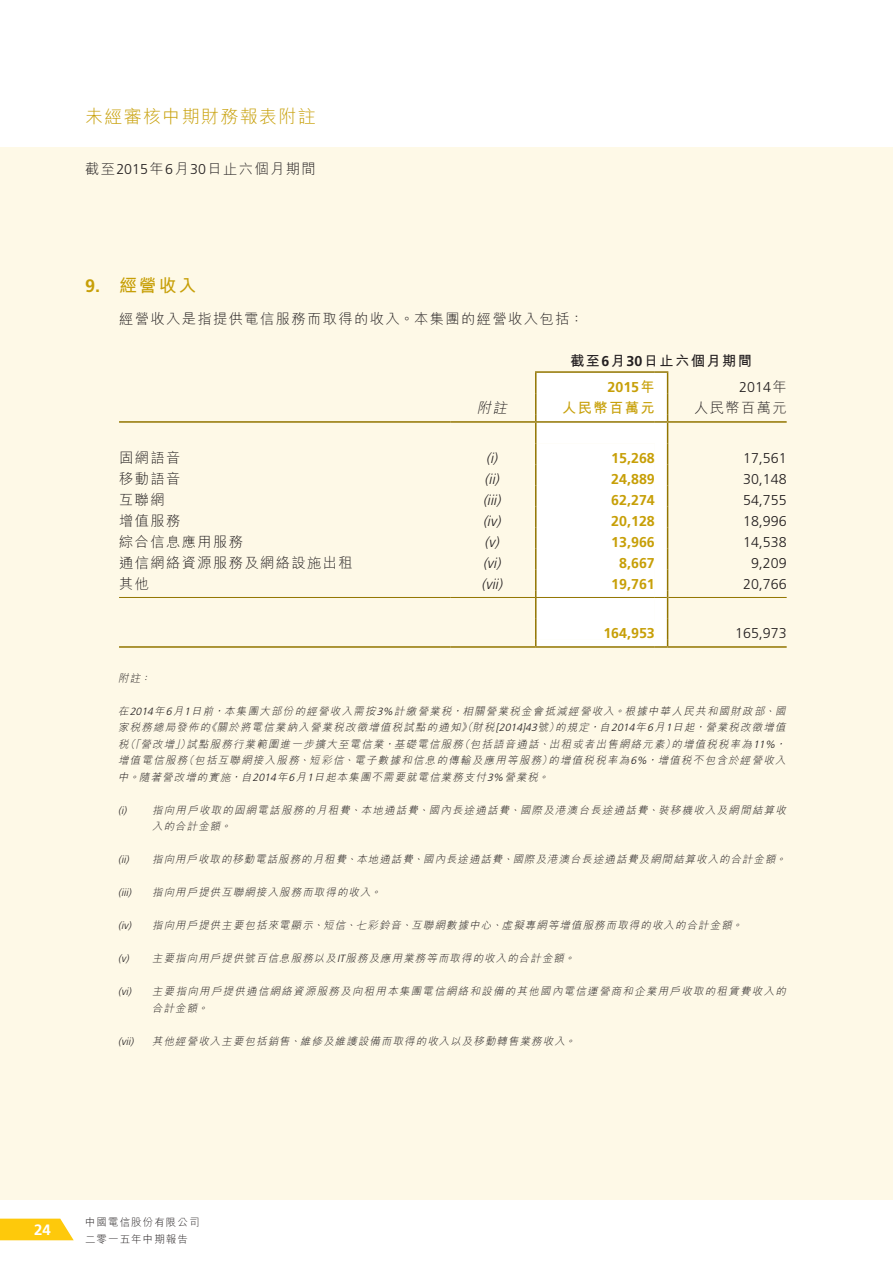
<style>
.page{position:relative;width:893px;height:1263px;background:#fff}
.page>*{position:absolute;margin:0;border:0;box-sizing:border-box;transform-origin:0 0}
.t1{font:300 18px "M Hei HK";letter-spacing:.075em;color:#c79f07}
.t2{font:700 18px "M Hei HK";color:#c79f07}
.t3{font:700 15px "Frutiger LT Std";color:#fff}
.t4{font:300 14.25px "M Hei HK";letter-spacing:.1em;color:#231f20}
.t5{font:700 14.25px "Frutiger LT Std";color:#c79f07}
.t6{font:300 14.25px "Frutiger LT Std";color:#231f20}
.t7{font:italic 300 14.25px "Frutiger LT Std";color:#231f20}
.t8{font:700 14.25px "M Hei HK";letter-spacing:.1em;color:#231f20}
.t9{font:700 14.25px "M Hei HK";letter-spacing:.1em;color:#c79f07}
.t10{font:italic 300 14.25px "M Hei HK";color:#231f20}
.t11{font:italic 300 10.5px/16.5px "M Hei HK";color:#231f20}
.t12{font:italic 300 10.5px "Frutiger LT Std";color:#231f20}
.t13{font:300 10.5px/16.5px "M Hei HK";letter-spacing:.1em;color:#231f20}
.s1{font-family:"Frutiger LT Std"}
.s2{font-family:"M Hei HK"}
</style>
<div class="page">
<div style="left:0;top:147px;width:893px;height:1053px;background:#fef9e7"></div>
<svg style="left:0;top:1218px;width:74px;height:22px;background:#fecf28"></svg>
<hr style="left:119px;top:646px;width:332px;height:2px;background:#927500">
<hr style="left:451px;top:646px;width:85px;height:2px;background:#927500">
<hr style="left:668px;top:646px;width:119px;height:2px;background:#927500">
<hr style="left:119px;top:421px;width:332px;height:2px;background:#927500">
<hr style="left:451px;top:421px;width:85px;height:2px;background:#927500">
<hr style="left:668px;top:421px;width:119px;height:2px;background:#927500">
<hr style="left:119px;top:597px;width:332px;height:1px;background:#927500">
<hr style="left:451px;top:597px;width:85px;height:1px;background:#927500">
<hr style="left:668px;top:597px;width:119px;height:1px;background:#927500">
<div style="left:535px;top:371px;width:133px;height:277px;background:#fff"></div>
<h1 class="t1" style="left:85px;top:107px;width:232px">未經審核中期財務報表附註</h1>
<h3 class="t4" style="left:85px;top:162px;width:232px">截至<span class="s1">2015</span>年<span class="s1">6</span>月<span class="s1">30</span>日止六個月期間</h3>
<h1 class="t2" style="left:85px;top:273px;width:113px"><span class="s1">9.</span> 經營收入</h1>
<h3 class="t4" style="left:119px;top:311px;width:466px">經營收入是指提供電信服務而取得的收入。本集團的經營收入包括：</h3>
<h3 class="t8" style="left:570px;top:350px;width:183px">截至<span class="s1">6</span>月<span class="s1">30</span>日止六個月期間</h3>
<h3 class="t5" style="left:607px;top:379px;width:49px">2015<span class="s2">年</span></h3>
<h3 class="t6" style="left:739px;top:379px;width:49px">2014<span class="s2">年</span></h3>
<h3 class="t10" style="left:477px;top:400px;width:34px">附註</h3>
<h3 class="t9" style="left:562px;top:397px;width:94px">人民幣百萬元</h3>
<h3 class="t4" style="left:694px;top:400px;width:94px">人民幣百萬元</h3>
<h3 class="t4" style="left:119px;top:450px;width:63px">固網語音</h3>
<h3 class="t7" style="left:486px;top:450px;width:16px">(i)</h3>
<h3 class="t5" style="left:611px;top:450px;width:45px">15,268</h3>
<h3 class="t6" style="left:743px;top:450px;width:45px">17,561</h3>
<h3 class="t4" style="left:119px;top:471px;width:63px">移動語音</h3>
<h3 class="t7" style="left:485px;top:471px;width:19px">(ii)</h3>
<h3 class="t5" style="left:611px;top:471px;width:45px">24,889</h3>
<h3 class="t6" style="left:743px;top:471px;width:45px">30,148</h3>
<h3 class="t4" style="left:119px;top:492px;width:47px">互聯網</h3>
<h3 class="t7" style="left:483px;top:492px;width:22px">(iii)</h3>
<h3 class="t5" style="left:611px;top:492px;width:45px">62,274</h3>
<h3 class="t6" style="left:743px;top:492px;width:45px">54,755</h3>
<h3 class="t4" style="left:119px;top:513px;width:63px">增值服務</h3>
<h3 class="t7" style="left:483px;top:513px;width:22px">(iv)</h3>
<h3 class="t5" style="left:611px;top:513px;width:45px">20,128</h3>
<h3 class="t6" style="left:743px;top:513px;width:45px">18,996</h3>
<h3 class="t4" style="left:119px;top:534px;width:125px">綜合信息應用服務</h3>
<h3 class="t7" style="left:485px;top:534px;width:19px">(v)</h3>
<h3 class="t5" style="left:611px;top:534px;width:45px">13,966</h3>
<h3 class="t6" style="left:743px;top:534px;width:45px">14,538</h3>
<h3 class="t4" style="left:119px;top:555px;width:235px">通信網絡資源服務及網絡設施出租</h3>
<h3 class="t7" style="left:483px;top:555px;width:22px">(vi)</h3>
<h3 class="t5" style="left:619px;top:555px;width:37px">8,667</h3>
<h3 class="t6" style="left:751px;top:555px;width:37px">9,209</h3>
<h3 class="t4" style="left:119px;top:576px;width:31px">其他</h3>
<h3 class="t7" style="left:481px;top:576px;width:26px">(vii)</h3>
<h3 class="t5" style="left:611px;top:576px;width:45px">19,761</h3>
<h3 class="t6" style="left:743px;top:576px;width:45px">20,766</h3>
<h3 class="t5" style="left:603px;top:625px;width:53px">164,953</h3>
<h3 class="t6" style="left:735px;top:625px;width:53px">165,973</h3>
<p class="t11" style="left:118px;top:669px;width:36px">附註：</p>
<p class="t11" style="left:118px;top:702px;width:671px;text-align:justify">在<span class="s1">2014</span>年<span class="s1">6</span>月<span class="s1">1</span>日前，本集團大部份的經營收入需按<span class="s1">3%</span>計繳營業稅，相關營業稅金會抵減經營收入。根據中華人民共和國財政部、國家稅務總局發佈的《關於將電信業納入營業稅改徵增值稅試點的通知》（財稅<span class="s1">[2014]43</span>號）的規定，自<span class="s1">2014</span>年<span class="s1">6</span>月<span class="s1">1</span>日起，營業稅改徵增值稅（「營改增」）試點服務行業範圍進一步擴大至電信業，基礎電信服務（包括語音通話、出租或者出售網絡元素）的增值稅稅率為<span class="s1">11%</span>，增值電信服務（包括互聯網接入服務、短彩信、電子數據和信息的傳輸及應用等服務）的增值稅稅率為<span class="s1">6%</span>，增值稅不包含於經營收入中。隨著營改增的實施，自<span class="s1">2014</span>年<span class="s1">6</span>月<span class="s1">1</span>日起本集團不需要就電信業務支付<span class="s1">3%</span>營業稅。</p>
<p class="t11" style="left:152px;top:801px;width:637px;text-indent:-34px"><span class="s1">(i)</span> 指向用戶收取的固網電話服務的月租費、本地通話費、國內長途通話費、國際及港澳台長途通話費、裝移機收入及網間結算收入的合計金額。</p>
<p class="t12" style="left:118px;top:853px;width:15px">(ii)</p>
<p class="t11" style="left:152px;top:851px;width:637px">指向用戶收取的移動電話服務的月租費、本地通話費、國內長途通話費、國際及港澳台長途通話費及網間結算收入的合計金額。</p>
<p class="t12" style="left:118px;top:886px;width:17px">(iii)</p>
<p class="t11" style="left:152px;top:884px;width:233px">指向用戶提供互聯網接入服務而取得的收入。</p>
<p class="t12" style="left:118px;top:919px;width:17px">(iv)</p>
<p class="t11" style="left:152px;top:917px;width:594px">指向用戶提供主要包括來電顯示、短信、七彩鈴音、互聯網數據中心、虛擬專網等增值服務而取得的收入的合計金額。</p>
<p class="t11" style="left:118px;top:950px;width:460px"><span class="s1">(v)</span> 主要指向用戶提供號百信息服務以及<span class="s1">IT</span>服務及應用業務等而取得的收入的合計金額。</p>
<p class="t12" style="left:118px;top:985px;width:17px">(vi)</p>
<p class="t11" style="left:152px;top:983px;width:637px">主要指向用戶提供通信網絡資源服務及向租用本集團電信網絡和設備的其他國內電信運營商和企業用戶收取的租賃費收入的合計金額。</p>
<p class="t12" style="left:118px;top:1035px;width:19px">(vii)</p>
<p class="t11" style="left:152px;top:1032px;width:427px">其他經營收入主要包括銷售、維修及維護設備而取得的收入以及移動轉售業務收入。</p>
<h2 class="t3" style="left:34px;top:1221px;width:18px">24</h2>
<p class="t13" style="left:85px;top:1214px;width:116px">中國電信股份有限公司二零一五年中期報告</p>
</div>
